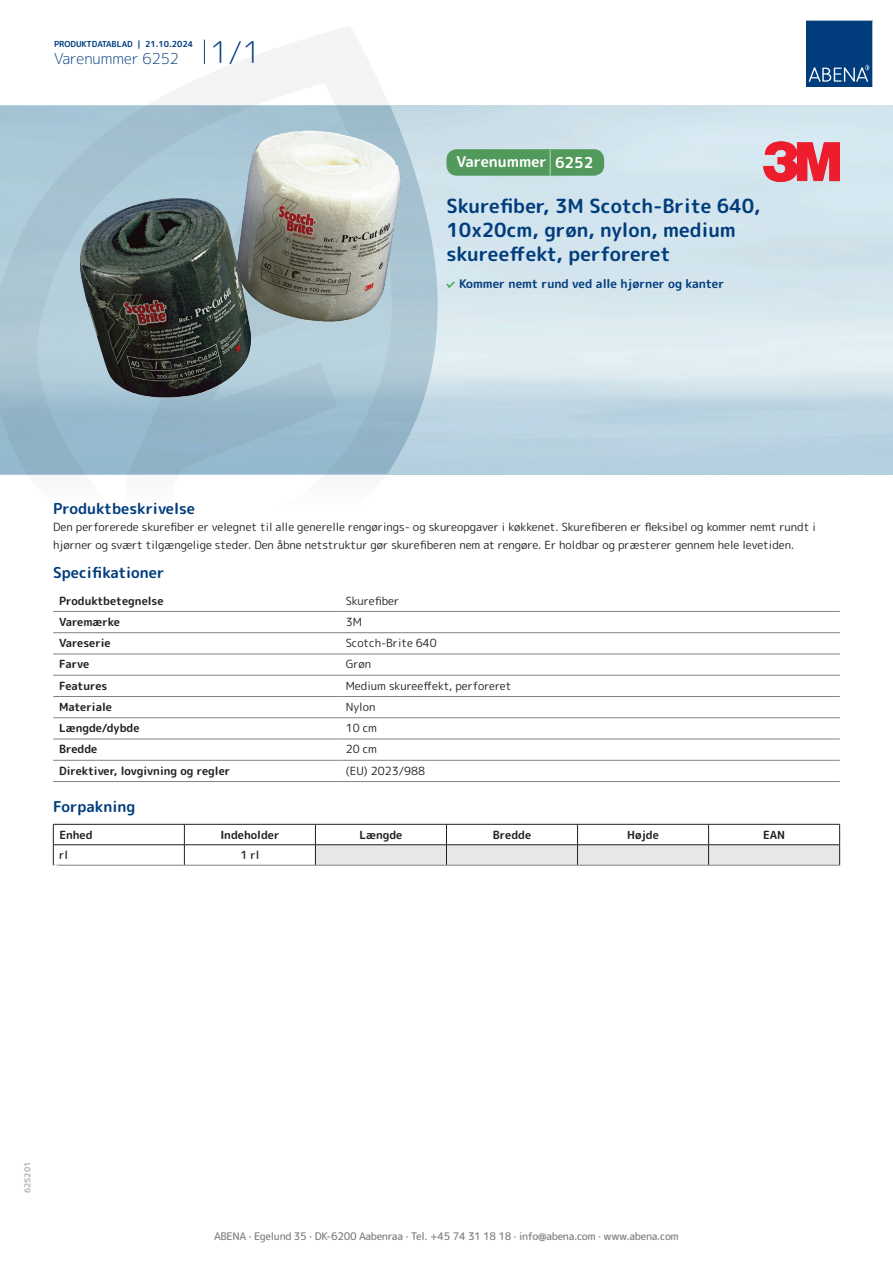
<style>
.page{position:relative;width:893px;height:1263px;background:#fff}
.page>*{position:absolute;margin:0;border:0;box-sizing:border-box;transform-origin:0 0}
.t1{font:700 19.5px/24px "Rounded Mplus 1 c";color:#013d7d}
.t2{font:700 15px "Rounded Mplus 1 c";color:#013d7d}
.t3{font:300 15px "Rounded Mplus 1 c";color:#013d7d}
.t4{font:700 15px "Rounded Mplus 1 c";color:#fff}
.t5{font:700 12px "Rounded Mplus 1 c";color:#013d7d}
.t6{font:11.25px/18px "Rounded Mplus 1 c";color:#231f20}
.t7{font:700 11.25px "Rounded Mplus 1 c";color:#231f20}
.t8{font:500 11.25px "Rounded Mplus 1 c";color:#231f20}
.t9{font:500 10.5px "Rounded Mplus 1 c";letter-spacing:-.03em;color:#808285}
.t10{font:700 10.5px "Rounded Mplus 1 c";color:#fff}
.t11{font:700 8.25px "Rounded Mplus 1 c";color:#013d7d}
.t12{font:700 8.25px "Rounded Mplus 1 c";color:#b2b3b7}
.s1{font-size:30px}
.s2{font-size:25.5px}
</style>
<div class="page">
<img style="left:439px;top:106px;width:454px;height:368px">
<svg style="left:0;top:26px;width:439px;height:449px"></svg>
<svg style="left:0;top:106px;width:438px;height:368px;background:#a4c2d2"></svg>
<svg style="left:204px;top:40px;width:1px;height:24px"></svg>
<svg style="left:806px;top:20px;width:67px;height:67px;background:#144b86"></svg>
<img style="left:71px;top:127px;width:336px;height:275px">
<hr style="left:53px;top:611px;width:287px;height:1px;background:#808285">
<hr style="left:340px;top:611px;width:500px;height:1px;background:#808285">
<hr style="left:53px;top:632px;width:287px;height:1px;background:#808285">
<hr style="left:340px;top:632px;width:500px;height:1px;background:#808285">
<hr style="left:53px;top:654px;width:287px;height:1px;background:#808285">
<hr style="left:340px;top:654px;width:500px;height:1px;background:#808285">
<hr style="left:53px;top:675px;width:287px;height:1px;background:#808285">
<hr style="left:340px;top:675px;width:500px;height:1px;background:#808285">
<hr style="left:53px;top:696px;width:287px;height:1px;background:#808285">
<hr style="left:340px;top:696px;width:500px;height:1px;background:#808285">
<hr style="left:53px;top:717px;width:287px;height:1px;background:#808285">
<hr style="left:340px;top:717px;width:500px;height:1px;background:#808285">
<hr style="left:53px;top:739px;width:287px;height:1px;background:#808285">
<hr style="left:340px;top:739px;width:500px;height:1px;background:#808285">
<hr style="left:53px;top:760px;width:287px;height:1px;background:#808285">
<hr style="left:340px;top:760px;width:500px;height:1px;background:#808285">
<hr style="left:53px;top:781px;width:287px;height:1px;background:#808285">
<hr style="left:340px;top:781px;width:500px;height:1px;background:#808285">
<hr style="left:53px;top:824px;width:131px;height:1px;background:#231f20">
<hr style="left:184px;top:824px;width:131px;height:1px;background:#231f20">
<hr style="left:53px;top:844px;width:131px;height:1px;background:#231f20">
<svg style="left:53px;top:824px;width:1px;height:41px"></svg>
<hr style="left:184px;top:844px;width:131px;height:1px;background:#231f20">
<svg style="left:184px;top:824px;width:1px;height:41px"></svg>
<svg style="left:315px;top:824px;width:525px;height:41px"></svg>
<hr style="left:53px;top:865px;width:131px;height:1px;background:#808285">
<hr style="left:184px;top:865px;width:131px;height:1px;background:#808285">
<hr style="left:315px;top:865px;width:131px;height:1px;background:#808285">
<hr style="left:446px;top:865px;width:131px;height:1px;background:#808285">
<hr style="left:577px;top:865px;width:132px;height:1px;background:#808285">
<hr style="left:709px;top:865px;width:131px;height:1px;background:#808285">
<svg style="left:446px;top:281px;width:9px;height:7px"></svg>
<div style="left:446px;top:149px;width:158px;height:27px;background:#52995c;border-radius:10px"></div>
<img style="left:763px;top:141px;width:77px;height:40px">
<p class="t11" style="left:54px;top:38px;width:141px">PRODUKTDATABLAD | 21.10.2024</p>
<h2 class="t3" style="left:54px;top:48px;width:208px">Varenummer 6252 <span class="s1">1/1</span></h2>
<h2 class="t4" style="left:457px;top:151px;width:138px">Varenummer <span class="s2">|</span> 6252</h2>
<h1 class="t1" style="left:446px;top:194px;width:316px">Skurefiber, 3M Scotch-Brite 640,<br>10x20cm, grøn, nylon, medium skureeffekt, perforeret</h1>
<p class="t5" style="left:459px;top:275px;width:266px">Kommer nemt rund ved alle hjørner og kanter</p>
<h2 class="t2" style="left:53px;top:498px;width:143px">Produktbeskrivelse</h2>
<p class="t6" style="left:53px;top:517px;width:764px">Den perforerede skurefiber er velegnet til alle generelle rengørings- og skureopgaver i køkkenet. Skurefiberen er fleksibel og kommer nemt rundt i hjørner og svært tilgængelige steder. Den åbne netstruktur gør skurefiberen nem at rengøre. Er holdbar og præsterer gennem hele levetiden.</p>
<h2 class="t2" style="left:53px;top:562px;width:113px">Specifikationer</h2>
<p class="t7" style="left:59px;top:592px;width:106px">Produktbetegnelse</p>
<p class="t6" style="left:346px;top:591px;width:55px">Skurefiber</p>
<p class="t7" style="left:59px;top:614px;width:62px">Varemærke</p>
<p class="t6" style="left:346px;top:613px;width:18px">3M</p>
<p class="t7" style="left:59px;top:635px;width:53px">Vareserie</p>
<p class="t6" style="left:346px;top:634px;width:93px">Scotch-Brite 640</p>
<p class="t7" style="left:59px;top:656px;width:32px">Farve</p>
<p class="t6" style="left:346px;top:655px;width:27px">Grøn</p>
<p class="t7" style="left:59px;top:678px;width:50px">Features</p>
<p class="t6" style="left:346px;top:676px;width:167px">Medium skureeffekt, perforeret</p>
<p class="t7" style="left:59px;top:699px;width:54px">Materiale</p>
<p class="t6" style="left:346px;top:698px;width:31px">Nylon</p>
<p class="t7" style="left:59px;top:720px;width:82px">Længde/dybde</p>
<p class="t6" style="left:346px;top:719px;width:33px">10 cm</p>
<p class="t7" style="left:59px;top:741px;width:40px">Bredde</p>
<p class="t6" style="left:346px;top:740px;width:33px">20 cm</p>
<p class="t7" style="left:59px;top:763px;width:173px">Direktiver, lovgivning og regler</p>
<p class="t6" style="left:346px;top:762px;width:81px">(EU) 2023/988</p>
<h2 class="t2" style="left:53px;top:796px;width:84px">Forpakning</h2>
<p class="t7" style="left:59px;top:827px;width:35px">Enhed</p>
<p class="t7" style="left:220px;top:827px;width:61px">Indeholder</p>
<p class="t7" style="left:359px;top:827px;width:44px">Længde</p>
<p class="t7" style="left:493px;top:827px;width:40px">Bredde</p>
<p class="t7" style="left:627px;top:827px;width:33px">Højde</p>
<p class="t7" style="left:763px;top:827px;width:24px">EAN</p>
<p class="t8" style="left:59px;top:847px;width:10px">rl</p>
<p class="t8" style="left:240px;top:847px;width:21px">1 rl</p>
<p class="t10" style="left:53px;top:860px;width:7px">*</p>
<p class="t12" style="left:22px;top:1193px;width:33px;rotate:-90deg">625201</p>
<p class="t9" style="left:214px;top:1229px;width:466px">ABENA · Egelund 35 · DK-6200 Aabenraa · Tel. +45 74 31 18 18 · info@abena.com · www.abena.com</p>
</div>
